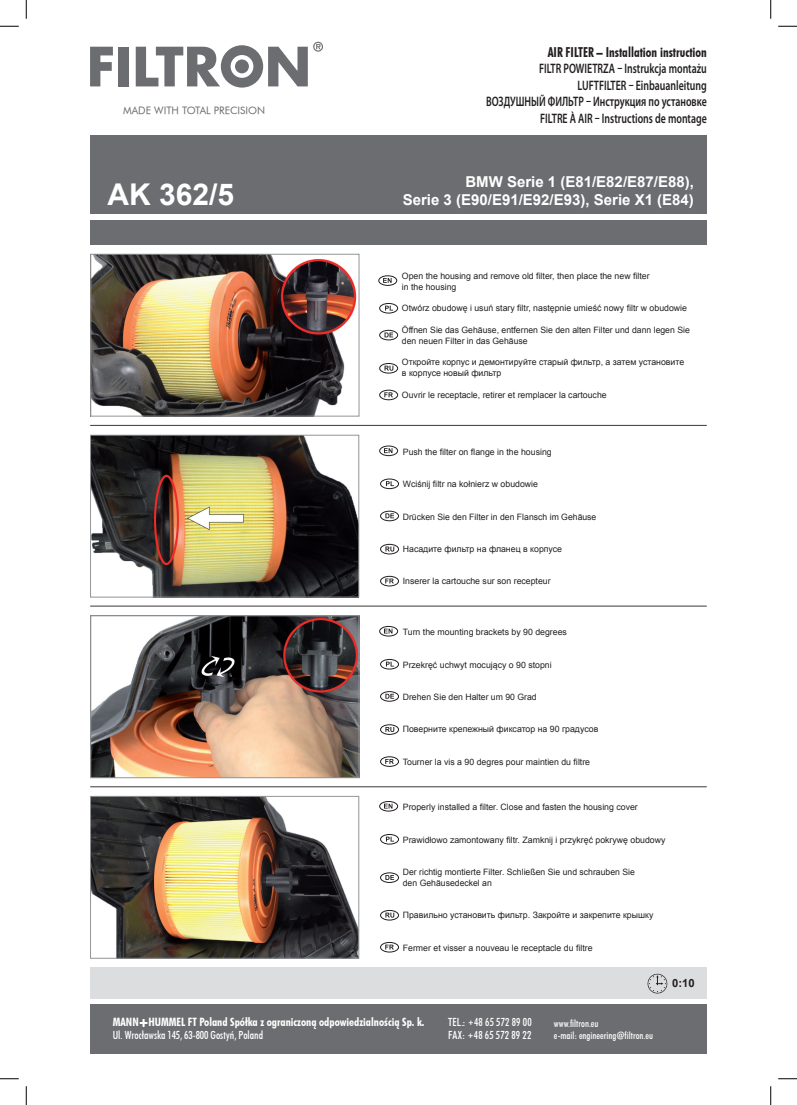
<style>
.page{position:relative;width:797px;height:1105px;background:#fff}
.page>*{position:absolute;margin:0;border:0;box-sizing:border-box;transform-origin:0 0}
.t1{font:700 30px "Arial";color:#fff}
.t2{font:700 15px/18px "Arial";color:#fff;text-align:right}
.t3{font:600 13.75px/16.5px "Myriad Pro";color:#231f20;text-align:right;scale:.72 1}
.t4{font:13.75px "Futura Bd Cn AT";color:#231f20;scale:.92 1}
.t5{font:11.5px "Futura Bd Cn AT";color:#fff}
.t6{font:11.25px/12.5px "Futura Md Cn AT";letter-spacing:.005em;color:#fff}
.t7{font:700 11.25px "Arial";color:#231f20}
.t8{font:10.38px "Futura Bk AT";color:#6c6d70}
.t9{font:10px/12.5px "Futura Md Cn AT";color:#fff}
.t10{font:8.75px/10.9px "Arial";color:#231f20}
.s1{font-family:"Futura Black AT";font-size:7.5px}
.s2{font-family:"Futura X Blk Cn AT";font-size:8.75px}
</style>
<div class="page">
<svg style="left:90px;top:47px;width:23px;height:39px"></svg>
<div style="left:119px;top:47px;width:10px;height:39px;background:#6c6d70"></div>
<svg style="left:136px;top:42px;width:187px;height:46px"></svg>
<div style="left:90px;top:135px;width:617px;height:79px;background:#6c6d70"></div>
<div style="left:90px;top:220px;width:617px;height:25px;background:#6c6d70"></div>
<div style="left:90px;top:967px;width:617px;height:32px;background:#dcdddf"></div>
<div style="left:90px;top:1004px;width:617px;height:50px;background:#6c6d70"></div>
<svg style="left:140px;top:1019px;width:8px;height:8px"></svg>
<hr style="left:90px;top:425px;width:617px;height:1px;background:#231f20">
<hr style="left:90px;top:606px;width:617px;height:1px;background:#231f20">
<hr style="left:90px;top:786px;width:617px;height:1px;background:#231f20">
<svg style="left:647px;top:974px;width:20px;height:19px"></svg>
<img style="left:92px;top:256px;width:265px;height:159px">
<div style="left:90px;top:254px;width:269px;height:163px;border:1px solid #939598"></div>
<img style="left:92px;top:437px;width:265px;height:159px">
<div style="left:90px;top:435px;width:269px;height:163px;border:1px solid #939598"></div>
<img style="left:92px;top:617px;width:265px;height:159px">
<div style="left:90px;top:615px;width:269px;height:163px;border:1px solid #939598"></div>
<img style="left:92px;top:798px;width:265px;height:159px">
<div style="left:90px;top:796px;width:269px;height:163px;border:1px solid #939598"></div>
<svg style="left:383px;top:278px;width:8px;height:5px"></svg>
<div style="left:378px;top:275px;width:19px;height:11px;border:1px solid #231f20;border-radius:50%"></div>
<svg style="left:385px;top:306px;width:8px;height:5px"></svg>
<div style="left:379px;top:303px;width:19px;height:10px;border:1px solid #231f20;border-radius:50%"></div>
<svg style="left:384px;top:332px;width:9px;height:5px"></svg>
<div style="left:379px;top:330px;width:19px;height:10px;border:1px solid #231f20;border-radius:50%"></div>
<svg style="left:384px;top:366px;width:9px;height:5px"></svg>
<div style="left:379px;top:363px;width:19px;height:10px;border:1px solid #231f20;border-radius:50%"></div>
<svg style="left:384px;top:392px;width:9px;height:5px"></svg>
<div style="left:379px;top:390px;width:19px;height:10px;border:1px solid #231f20;border-radius:50%"></div>
<svg style="left:384px;top:448px;width:8px;height:5px"></svg>
<div style="left:379px;top:446px;width:19px;height:10px;border:1px solid #231f20;border-radius:50%"></div>
<svg style="left:386px;top:481px;width:8px;height:5px"></svg>
<div style="left:380px;top:479px;width:19px;height:10px;border:1px solid #231f20;border-radius:50%"></div>
<svg style="left:385px;top:513px;width:9px;height:5px"></svg>
<div style="left:380px;top:511px;width:19px;height:10px;border:1px solid #231f20;border-radius:50%"></div>
<svg style="left:385px;top:546px;width:9px;height:5px"></svg>
<div style="left:380px;top:544px;width:19px;height:10px;border:1px solid #231f20;border-radius:50%"></div>
<svg style="left:385px;top:578px;width:9px;height:5px"></svg>
<div style="left:380px;top:576px;width:19px;height:10px;border:1px solid #231f20;border-radius:50%"></div>
<svg style="left:384px;top:629px;width:8px;height:4px"></svg>
<div style="left:379px;top:626px;width:19px;height:10px;border:1px solid #231f20;border-radius:50%"></div>
<svg style="left:386px;top:662px;width:8px;height:4px"></svg>
<div style="left:380px;top:659px;width:19px;height:10px;border:1px solid #231f20;border-radius:50%"></div>
<svg style="left:385px;top:694px;width:9px;height:5px"></svg>
<div style="left:380px;top:691px;width:19px;height:11px;border:1px solid #231f20;border-radius:50%"></div>
<svg style="left:385px;top:727px;width:9px;height:5px"></svg>
<div style="left:380px;top:724px;width:19px;height:11px;border:1px solid #231f20;border-radius:50%"></div>
<svg style="left:385px;top:759px;width:9px;height:5px"></svg>
<div style="left:380px;top:756px;width:19px;height:11px;border:1px solid #231f20;border-radius:50%"></div>
<svg style="left:384px;top:804px;width:8px;height:4px"></svg>
<div style="left:379px;top:801px;width:19px;height:10px;border:1px solid #231f20;border-radius:50%"></div>
<svg style="left:386px;top:837px;width:8px;height:4px"></svg>
<div style="left:380px;top:834px;width:19px;height:10px;border:1px solid #231f20;border-radius:50%"></div>
<svg style="left:385px;top:875px;width:9px;height:5px"></svg>
<div style="left:380px;top:872px;width:19px;height:11px;border:1px solid #231f20;border-radius:50%"></div>
<svg style="left:385px;top:913px;width:9px;height:5px"></svg>
<div style="left:380px;top:910px;width:19px;height:10px;border:1px solid #231f20;border-radius:50%"></div>
<svg style="left:385px;top:945px;width:9px;height:4px"></svg>
<div style="left:380px;top:942px;width:19px;height:10px;border:1px solid #231f20;border-radius:50%"></div>
<svg style="left:0;top:25px;width:19px;height:2px"></svg>
<svg style="left:778px;top:25px;width:19px;height:2px"></svg>
<svg style="left:0;top:1078px;width:19px;height:1px"></svg>
<svg style="left:778px;top:1078px;width:19px;height:1px"></svg>
<svg style="left:25px;top:0;width:2px;height:19px"></svg>
<svg style="left:25px;top:1086px;width:2px;height:19px"></svg>
<svg style="left:770px;top:0;width:1px;height:19px"></svg>
<svg style="left:770px;top:1086px;width:1px;height:19px"></svg>
<p class="t8" style="left:123px;top:104px;width:144px">MADE WITH TOTAL PRECISION</p>
<h3 class="t4" style="left:547px;top:44px;width:174px">AIR FILTER – Installation instruction</h3>
<h3 class="t3" style="left:486px;top:60px;width:308px">FILTR POWIETRZA – Instrukcja montażu<br>LUFTFILTER – Einbauanleitung<br>ВОЗДУШНЫЙ ФИЛЬТР – Инструкция по установке FILTRE À AIR – Instructions de montage</h3>
<h1 class="t1" style="left:107px;top:174px;width:128px">AK 362/5</h1>
<h2 class="t2" style="left:403px;top:173px;width:292px">BMW Serie 1 (E81/E82/E87/E88),<br>Serie 3 (E90/E91/E92/E93), Serie X1 (E84)</h2>
<p class="t10" style="left:402px;top:270px;width:249px">Open the housing and remove old filter, then place the new filter in the housing</p>
<p class="t10" style="left:402px;top:303px;width:286px">Otwórz obudowę i usuń stary filtr, następnie umieść nowy filtr w obudowie</p>
<p class="t10" style="left:402px;top:325px;width:289px">Öffnen Sie das Gehäuse, entfernen Sie den alten Filter und dann legen Sie den neuen Filter in das Gehäuse</p>
<p class="t10" style="left:402px;top:357px;width:284px">Откройте корпус и демонтируйте старый фильтр, а затем установите в корпусе новый фильтр</p>
<p class="t10" style="left:402px;top:389px;width:206px">Ouvrir le receptacle, retirer et remplacer la cartouche</p>
<p class="t10" style="left:403px;top:446px;width:150px">Push the filter on flange in the housing</p>
<p class="t10" style="left:403px;top:479px;width:137px">Wciśnij filtr na kołnierz w obudowie</p>
<p class="t10" style="left:403px;top:511px;width:195px">Drücken Sie den Filter in den Flansch im Gehäuse</p>
<p class="t10" style="left:403px;top:544px;width:161px">Насадите фильтр на фланец в корпусе</p>
<p class="t10" style="left:403px;top:576px;width:149px">Inserer la cartouche sur son recepteur</p>
<p class="t10" style="left:403px;top:627px;width:166px">Turn the mounting brackets by 90 degrees</p>
<p class="t10" style="left:403px;top:659px;width:150px">Przekręć uchwyt mocujący o 90 stopni</p>
<p class="t10" style="left:403px;top:691px;width:135px">Drehen Sie den Halter um 90 Grad</p>
<p class="t10" style="left:403px;top:724px;width:197px">Поверните крепежный фиксатор на 90 градусов</p>
<p class="t10" style="left:403px;top:756px;width:189px">Tourner la vis a 90 degres pour maintien du filtre</p>
<p class="t10" style="left:403px;top:802px;width:236px">Properly installed a filter. Close and fasten the housing cover</p>
<p class="t10" style="left:403px;top:834px;width:264px">Prawidłowo zamontowany filtr. Zamknij i przykręć pokrywę obudowy</p>
<p class="t10" style="left:403px;top:867px;width:234px">Der richtig montierte Filter. Schließen Sie und schrauben Sie den Gehäusedeckel an</p>
<p class="t10" style="left:403px;top:910px;width:252px">Правильно установить фильтр. Закройте и закрепите крышку</p>
<p class="t10" style="left:403px;top:942px;width:191px">Fermer et visser a nouveau le receptacle du filtre</p>
<h3 class="t5" style="left:113px;top:1016px;width:313px">MANN+HUMMEL FT Poland Spółka z ograniczoną odpowiedzialnością Sp. k.</h3>
<p class="t6" style="left:113px;top:1029px;width:152px">Ul. Wrocławska 145, 63-800 Gostyń, Poland</p>
<p class="t6" style="left:448px;top:1016px;width:85px">TEL.: <span class="s1">+</span>48 65 572 89 00<br>FAX: <span class="s1">+</span>48 65 572 89 22</p>
<p class="t9" style="left:554px;top:1017px;width:101px">www.filtron.eu<br>e-mail: engineering<span class="s2">@</span>filtron.eu</p>
<p class="t7" style="left:672px;top:976px;width:24px">0:10</p>
</div>
